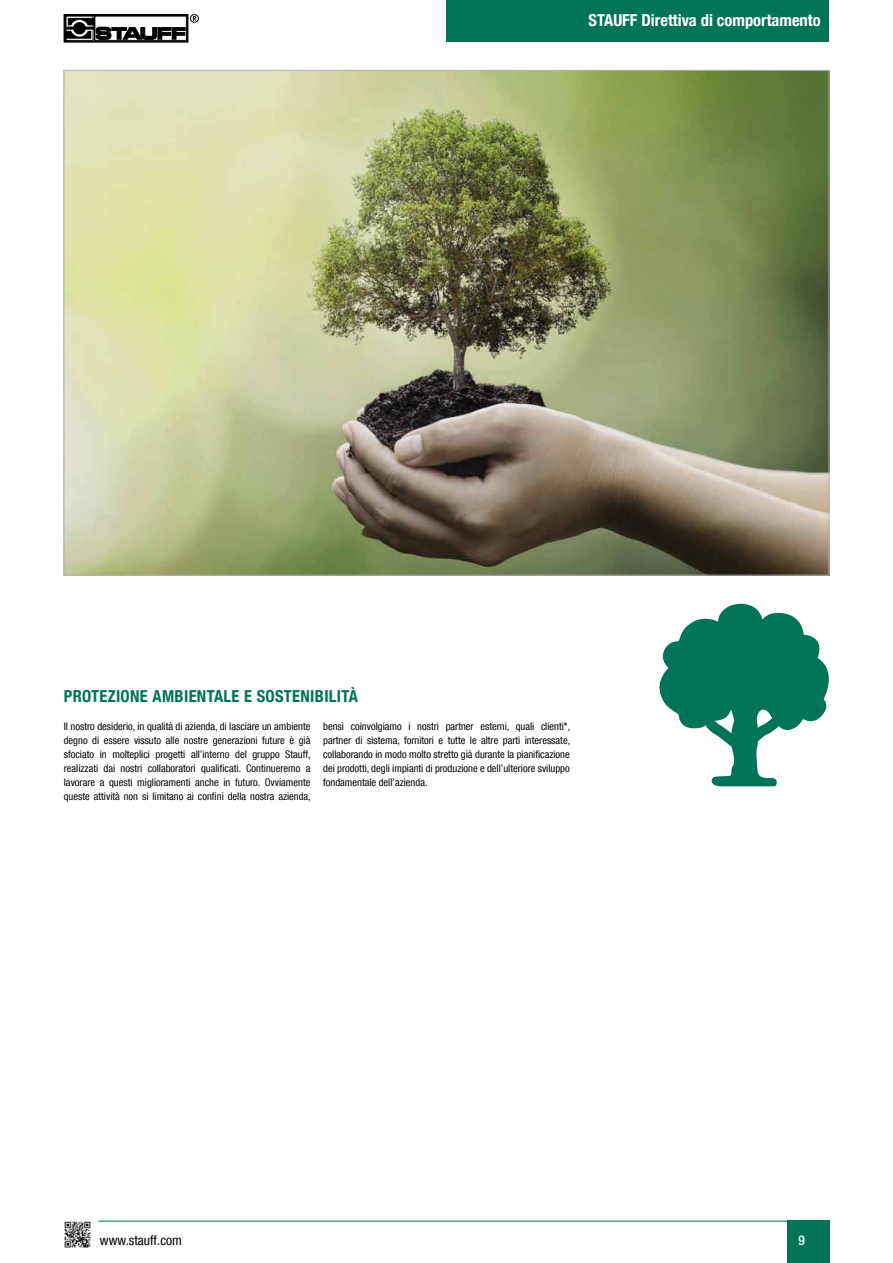
<style>
.page{position:relative;width:893px;height:1263px;background:#fff}
.page>*{position:absolute;margin:0;border:0;box-sizing:border-box;transform-origin:0 0}
.t1{font:700 condensed 16.5px "Helvetica Neue LT Com";letter-spacing:.02em;color:#007556}
.t2{font:700 condensed 16.5px "Helvetica Neue LT Com";color:#fff}
.t3{font:condensed 13.5px "Helvetica Neue LT Com";color:#000}
.t4{font:500 condensed 13.5px "Helvetica Neue LT Com";color:#fff}
.t5{font:condensed 10.5px/14.1px "Helvetica Neue LT Com";color:#000;text-align:justify}
</style>
<div class="page">
<div style="left:446px;top:0;width:383px;height:42px;background:#007556"></div>
<div style="left:64px;top:14px;width:124px;height:28px;border:1px solid #000"></div>
<svg style="left:68px;top:25px;width:23px;height:6px"></svg>
<div style="left:190px;top:14px;width:9px;height:9px;border:1px solid #000;border-radius:50%"></div>
<svg style="left:193px;top:16px;width:3px;height:5px"></svg>
<svg style="left:68px;top:18px;width:26px;height:7px"></svg>
<svg style="left:66px;top:31px;width:25px;height:7px"></svg>
<svg style="left:71px;top:20px;width:17px;height:16px"></svg>
<div style="left:71px;top:20px;width:17px;height:16px;border:1px solid #fff;border-radius:50%"></div>
<div style="left:74px;top:23px;width:11px;height:11px;background:#000;border-radius:50%"></div>
<div style="left:74px;top:23px;width:11px;height:11px;border:1px solid #000;border-radius:50%"></div>
<hr style="left:66px;top:27px;width:28px;height:2px;background:#000">
<svg style="left:96px;top:27px;width:89px;height:13px"></svg>
<div style="left:787px;top:1221px;width:42px;height:42px;background:#007556"></div>
<hr style="left:64px;top:1221px;width:765px;height:1px;background:#007556">
<svg style="left:64px;top:1220px;width:37px;height:28px"></svg>
<img style="left:66px;top:72px;width:761px;height:501px">
<svg style="left:659px;top:603px;width:170px;height:183px"></svg>
<h1 class="t2" style="left:589px;top:10px;width:234px">STAUFF Direttiva di comportamento</h1>
<h1 class="t1" style="left:64px;top:686px;width:296px">PROTEZIONE AMBIENTALE E SOSTENIBILITÀ</h1>
<p class="t5" style="left:64px;top:719px;width:249px">Il nostro desiderio, in qualità di azienda, di lasciare un ambiente degno di essere vissuto alle nostre generazioni future è già sfociato in molteplici progetti all’interno del gruppo Stauff, realizzati dai nostri collaboratori qualificati. Continueremo a lavorare a questi miglioramenti anche in futuro. Ovviamente queste attività non si limitano ai confini della nostra azienda,</p>
<p class="t5" style="left:323px;top:719px;width:249px">bensì coinvolgiamo i nostri partner esterni, quali clienti*, partner di sistema, fornitori e tutte le altre parti interessate, collaborando in modo molto stretto già durante la pianificazione dei prodotti, degli impianti di produzione e dell’ulteriore sviluppo fondamentale dell’azienda.</p>
<p class="t3" style="left:100px;top:1232px;width:83px">www.stauff.com</p>
<p class="t4" style="left:798px;top:1232px;width:8px">9</p>
</div>
